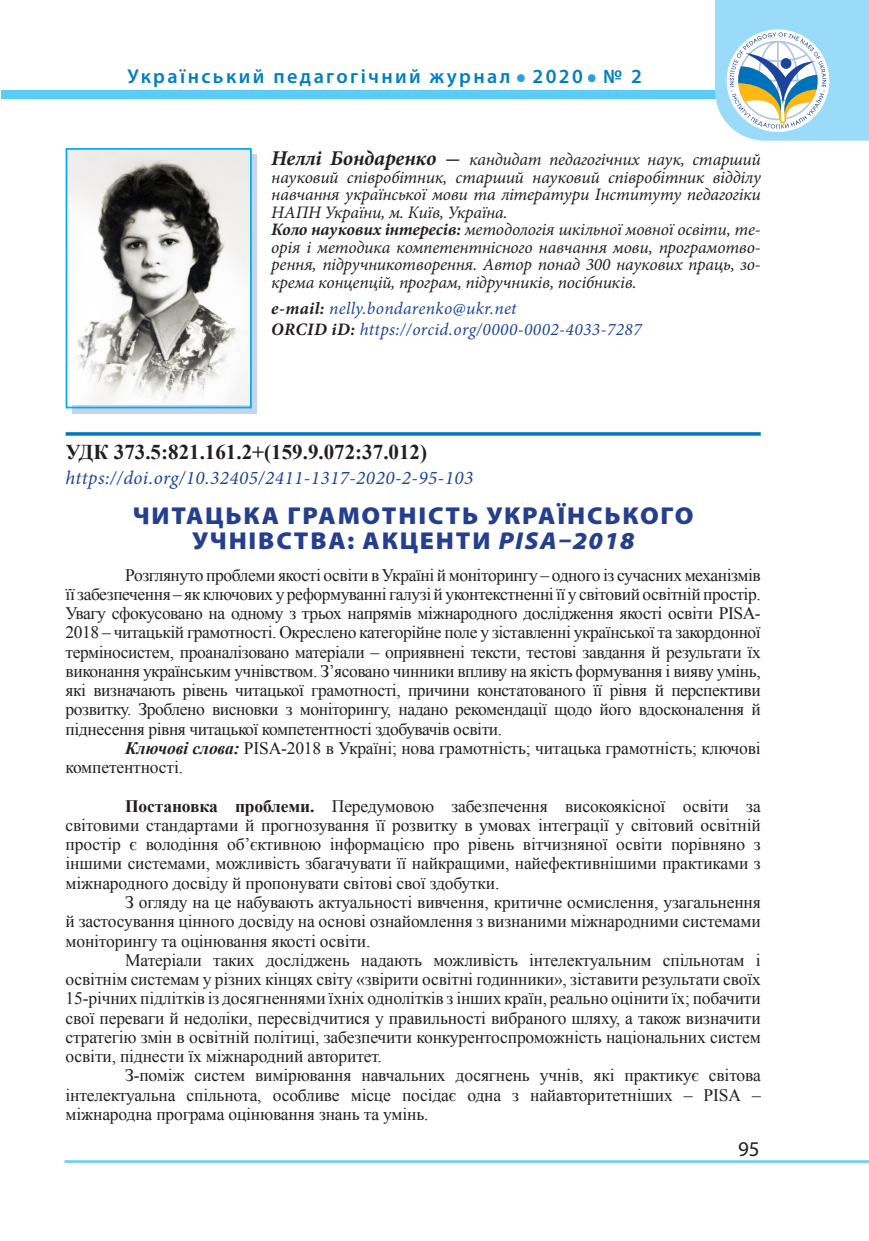
<style>
.page{position:relative;width:869px;height:1241px;background:#fff}
.page>*{position:absolute;margin:0;border:0;box-sizing:border-box;transform-origin:0 0}
.t1{font:600 50.4px "Myriad Pro";color:#2aa2db}
.t2{font:900 24.5px/24.5px "Myriad Pro";letter-spacing:.07em;color:#253f8e;text-align:center;scale:1.05 1}
.t3{font:700 21px "Times New Roman";color:#231f20}
.t4{font:21px "Myriad Pro";color:#231f20}
.t5{font:600 20.12px "Myriad Pro";letter-spacing:.12em;color:#007ec5}
.t6{font:italic 19.25px "Minion Pro";letter-spacing:.025em;color:#1d449b}
.t7{font:17.5px/19.2px "Times New Roman";letter-spacing:-.01em;color:#231f20;text-align:justify}
.t8{font:italic 17.5px/17.5px "Minion Pro";letter-spacing:-.01em;color:#231f20;text-align:justify}
.t9{font:italic 17.5px "Minion Pro";letter-spacing:.02em;color:#1d449b}
.s1{font-weight:700;font-size:21px}
.s2{font-weight:700}
.s3{font-weight:700;color:#231f20}
.s4{font-style:italic}
.s5{font-weight:700;font-style:italic}
</style>
<div class="page">
<div style="left:1px;top:90px;width:867px;height:8px;background:#5accf5"></div>
<hr style="left:64px;top:1159px;width:804px;height:3px;background:#6bcff6">
<svg style="left:714px;top:0;width:154px;height:141px"></svg>
<hr style="left:66px;top:432px;width:694px;height:3px;background:#0078c0">
<svg style="left:72px;top:154px;width:184px;height:259px;background:#c3d6ee"></svg>
<img style="left:69px;top:151px;width:180px;height:253px">
<div style="left:66px;top:148px;width:186px;height:260px;border:2px solid #00aeef"></div>
<p class="t5" style="left:127px;top:64px;width:384px">Український педагогічний журнал</p>
<h1 class="t1" style="left:514px;top:33px;width:13px">.</h1>
<p class="t5" style="left:532px;top:64px;width:52px">2020</p>
<h1 class="t1" style="left:585px;top:33px;width:13px">.</h1>
<p class="t5" style="left:603px;top:64px;width:40px">№ 2</p>
<p class="t8" style="left:271px;top:151px;width:491px"><span class="s1">Неллі Бондаренко -</span> кандидат педагогічних наук, старший науковий співробітник, старший науковий співробітник відділу навчання української мови та літератури Інституту педагогіки НАПН України, м. Київ, Україна.</p>
<p class="t8" style="left:271px;top:221px;width:491px"><span class="s2">Коло наукових інтересів:</span> методологія шкільної мовної освіти, те&shy;орія і методика компетентнісного навчання мови, програмотво&shy;рення, підручникотворення. Автор понад 300 наукових праць, зо&shy;крема концепцій, програм, підручників, посібників.</p>
<p class="t9" style="left:271px;top:296px;width:247px"><span class="s3">e-mail:</span> nelly.bondarenko@ukr.net</p>
<p class="t9" style="left:271px;top:317px;width:372px"><span class="s3">ORCID iD:</span> https://orcid.org/0000-0002-4033-7287</p>
<p class="t3" style="left:66px;top:436px;width:363px">УДК 373.5:821.161.2+(159.9.072:37.012)</p>
<p class="t6" style="left:66px;top:465px;width:409px">https://doi.org/10.32405/2411-1317-2020-2-95-103</p>
<p class="t2" style="left:133px;top:502px;width:535px">ЧИТАЦЬКА ГРАМОТНІСТЬ УКРАЇНСЬКОГО<br>УЧНІВСТВА: АКЦЕНТИ <span class="s4">PISA–2018</span></p>
<p class="t7" style="left:66px;top:564px;width:696px;text-indent:60px">Розглянуто проблеми якості освіти в Україні й моніторингу – одного із сучасних механізмів її забезпечення – як ключових у реформуванні галузі й уконтекстненні її у світовий освітній простір.<br>Увагу сфокусовано на одному з трьох напрямів міжнародного дослідження якості освіти PISA-2018 – читацькій грамотності. Окреслено категорійне поле у зіставленні української та закордонної терміносистем, проаналізовано матеріали – оприявнені тексти, тестові завдання й результати їх виконання українським учнівством. З’ясовано чинники впливу на якість формування і вияву умінь, які визначають рівень читацької грамотності, причини констатованого її рівня й перспективи розвитку. Зроблено висновки з моніторингу, надано рекомендації щодо його вдосконалення й піднесення рівня читацької компетентності здобувачів освіти.</p>
<p class="t7" style="left:66px;top:737px;width:696px;text-indent:60px"><span class="s5">Ключові слова:</span> PISA-2018 в Україні; нова грамотність; читацька грамотність; ключові компетентності.</p>
<p class="t7" style="left:66px;top:795px;width:696px;text-indent:60px"><span class="s2">Постановка проблеми.</span> Передумовою забезпечення високоякісної освіти за світовими стандартами й прогнозування її розвитку в умовах інтеграції у світовий освітній простір є володіння об’єктивною інформацією про рівень вітчизняної освіти порівняно з іншими системами, можливість збагачувати її найкращими, найефективнішими практиками з міжнародного досвіду й пропонувати світові свої здобутки.</p>
<p class="t7" style="left:66px;top:891px;width:696px;text-indent:60px">З огляду на це набувають актуальності вивчення, критичне осмислення, узагальнення й застосування цінного досвіду на основі ознайомлення з визнаними міжнародними системами моніторингу та оцінювання якості освіти.</p>
<p class="t7" style="left:66px;top:949px;width:696px;text-indent:60px">Матеріали таких досліджень надають можливість інтелектуальним спільнотам і освітнім системам у різних кінцях світу «звірити освітні годинники», зіставити результати своїх 15-річних підлітків із досягненнями їхніх однолітків з інших країн, реально оцінити їх; побачити свої переваги й недоліки, пересвідчитися у правильності вибраного шляху, а також визначити стратегію змін в освітній політиці, забезпечити конкурентоспроможність національних систем освіти, піднести їх міжнародний авторитет.</p>
<p class="t7" style="left:66px;top:1065px;width:696px;text-indent:60px">З-поміж систем вимірювання навчальних досягнень учнів, які практикує світова інтелектуальна спільнота, особливе місце посідає одна з найавторитетніших – PISA – міжнародна програма оцінювання знань та умінь.</p>
<p class="t4" style="left:737px;top:1135px;width:23px">95</p>
</div>
